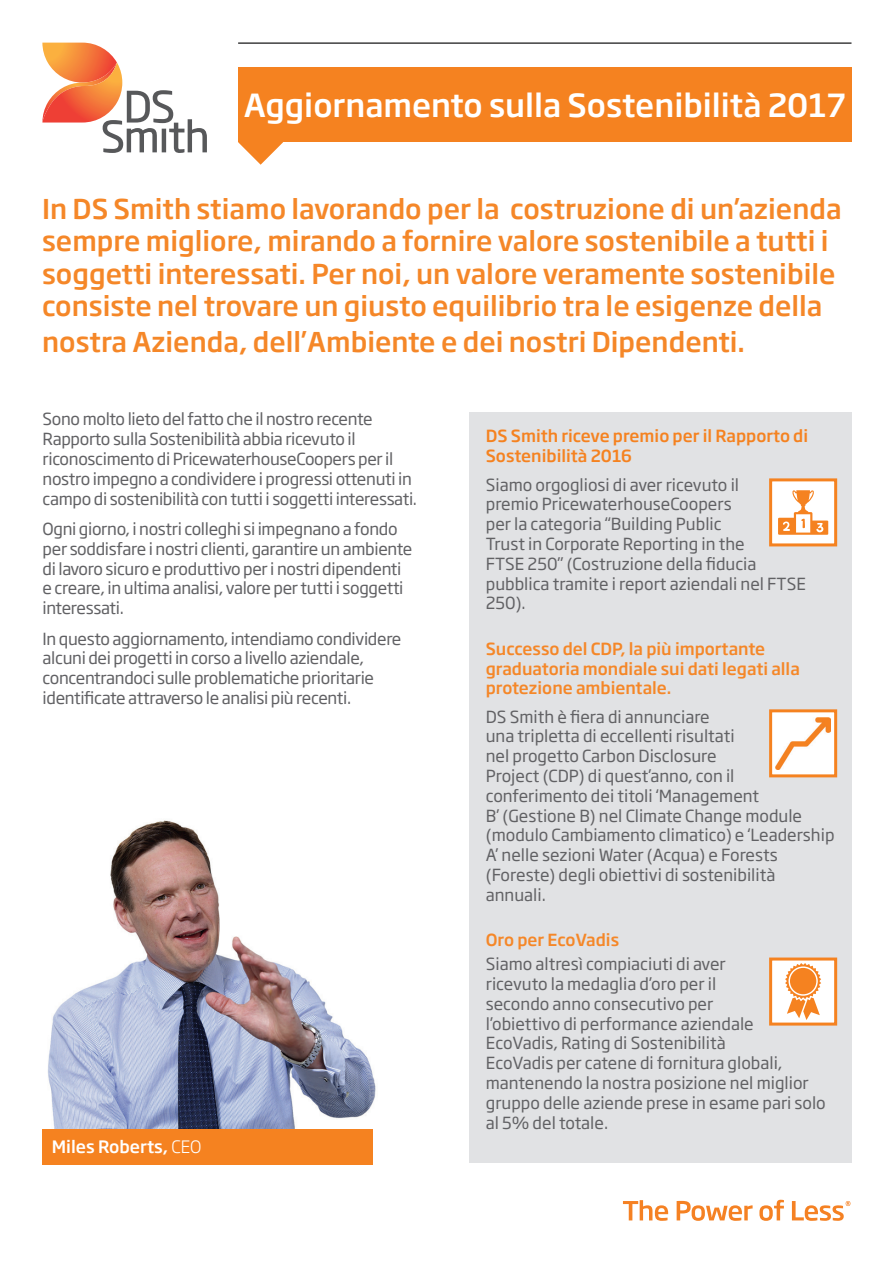
<style>
.page{position:relative;width:893px;height:1263px;background:#fff}
.page>*{position:absolute;margin:0;border:0;box-sizing:border-box;transform-origin:0 0}
.t1{font:500 31.5px "Soho Gothic Pro";color:#fff}
.t2{font:500 27px/32.4px "Soho Gothic Pro";color:#f58728}
.t3{font:500 16.95px "Soho Gothic Pro";color:#fff}
.t4{font:16.5px/19.8px "Soho Gothic Pro";letter-spacing:-.015em;color:#616164}
.t5{font:500 16.5px/19.8px "Soho Gothic Pro";color:#f58728}
.t6{font:500 16.5px/19.8px "Soho Gothic Pro";color:#f58220}
.s1{font-weight:300}
</style>
<div class="page">
<svg style="left:623px;top:1200px;width:45px;height:20px"></svg>
<svg style="left:677px;top:1201px;width:76px;height:19px"></svg>
<svg style="left:759px;top:1200px;width:25px;height:20px"></svg>
<svg style="left:792px;top:1201px;width:58px;height:19px"></svg>
<img style="left:48px;top:820px;width:328px;height:309px">
<div style="left:42px;top:1129px;width:331px;height:35px;background:#f58220"></div>
<svg style="left:42px;top:43px;width:165px;height:110px"></svg>
<hr style="left:238px;top:42px;width:613px;height:2px;background:#3e3e3f">
<svg style="left:238px;top:142px;width:45px;height:23px"></svg>
<div style="left:238px;top:68px;width:613px;height:74px;background:#f58220"></div>
<div style="left:469px;top:412px;width:382px;height:751px;background:#e1e2e4"></div>
<div style="left:771px;top:480px;width:65px;height:65px;background:#fff"></div>
<svg style="left:778px;top:490px;width:50px;height:45px"></svg>
<div style="left:769px;top:478px;width:68px;height:68px;border:3px solid #f58220"></div>
<div style="left:771px;top:711px;width:65px;height:65px;background:#fff"></div>
<img style="left:775px;top:717px;width:56px;height:52px">
<div style="left:769px;top:709px;width:68px;height:68px;border:3px solid #f58220"></div>
<div style="left:771px;top:959px;width:65px;height:65px;background:#fff"></div>
<svg style="left:785px;top:963px;width:36px;height:57px"></svg>
<div style="left:790px;top:968px;width:26px;height:26px;background:#f58220;border-radius:50%"></div>
<div style="left:769px;top:957px;width:68px;height:68px;border:3px solid #f58220"></div>
<p class="t1" style="left:244px;top:81px;width:604px">Aggiornamento sulla Sostenibilità 2017</p>
<p class="t2" style="left:42px;top:191px;width:801px">In DS Smith stiamo lavorando per la costruzione di un’azienda sempre migliore, mirando a fornire valore sostenibile a tutti i soggetti interessati. Per noi, un valore veramente sostenibile consiste nel trovare un giusto equilibrio tra le esigenze della</p>
<p class="t2" style="left:42px;top:324px;width:704px">nostra Azienda, dell’Ambiente e dei nostri Dipendenti.</p>
<p class="t4" style="left:43px;top:408px;width:376px">Sono molto lieto del fatto che il nostro recente Rapporto sulla Sostenibilità abbia ricevuto il riconoscimento di PricewaterhouseCoopers per il nostro impegno a condividere i progressi ottenuti in campo di sostenibilità con tutti i soggetti interessati.</p>
<p class="t4" style="left:43px;top:518px;width:371px">Ogni giorno, i nostri colleghi si impegnano a fondo per soddisfare i nostri clienti, garantire un ambiente di lavoro sicuro e produttivo per i nostri dipendenti e creare, in ultima analisi, valore per tutti i soggetti interessati.</p>
<p class="t4" style="left:43px;top:628px;width:360px">In questo aggiornamento, intendiamo condividere alcuni dei progetti in corso a livello aziendale, concentrandoci sulle problematiche prioritarie identificate attraverso le analisi più recenti.</p>
<p class="t3" style="left:52px;top:1133px;width:151px">Miles Roberts, <span class="s1">CEO</span></p>
<p class="t6" style="left:486px;top:425px;width:324px">DS Smith riceve premio per il Rapporto di<br>Sostenibilità 2016</p>
<p class="t4" style="left:486px;top:474px;width:322px">Siamo orgogliosi di aver ricevuto il<br>premio PricewaterhouseCoopers<br>per la categoria “Building Public<br>Trust in Corporate Reporting in the<br>FTSE 250” (Costruzione della fiducia pubblica tramite i report aziendali nel FTSE<br>250).</p>
<p class="t5" style="left:486px;top:638px;width:316px">Successo del CDP, la più importante graduatoria mondiale sui dati legati alla protezione ambientale.</p>
<p class="t4" style="left:486px;top:706px;width:350px">DS Smith è fiera di annunciare<br>una tripletta di eccellenti risultati<br>nel progetto Carbon Disclosure<br>Project (CDP) di quest’anno, con il conferimento dei titoli ‘Management<br>B’ (Gestione B) nel Climate Change module (modulo Cambiamento climatico) e ‘Leadership A’ nelle sezioni Water (Acqua) e Forests (Foreste) degli obiettivi di sostenibilità annuali.</p>
<p class="t5" style="left:486px;top:929px;width:135px">Oro per EcoVadis</p>
<p class="t4" style="left:486px;top:953px;width:342px">Siamo altresì compiaciuti di aver<br>ricevuto la medaglia d’oro per il<br>secondo anno consecutivo per<br>l’obiettivo di performance aziendale EcoVadis, Rating di Sostenibilità<br>EcoVadis per catene di fornitura globali, mantenendo la nostra posizione nel miglior gruppo delle aziende prese in esame pari solo al 5% del totale.</p>
</div>
